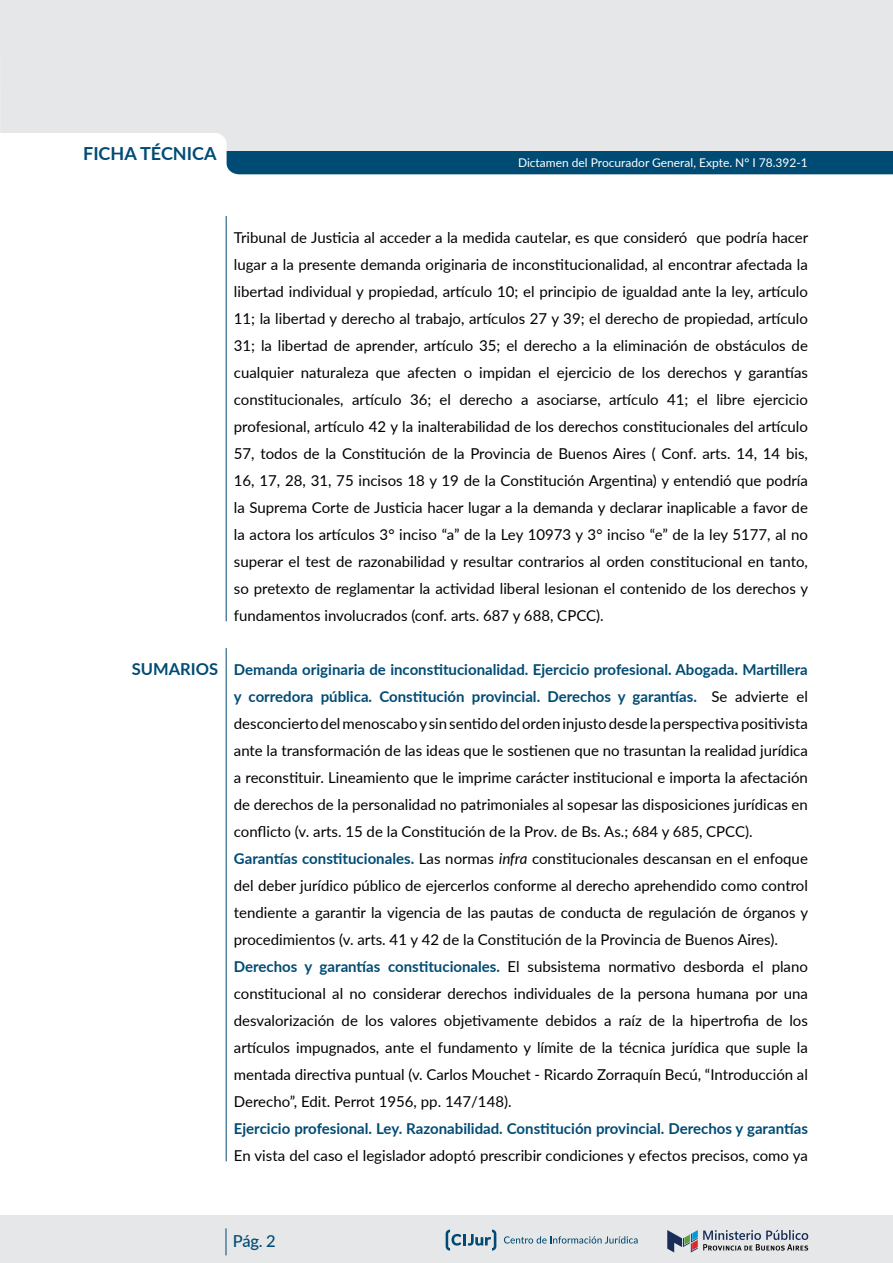
<style>
.page{position:relative;width:893px;height:1263px;background:#fff}
.page>*{position:absolute;margin:0;border:0;box-sizing:border-box;transform-origin:0 0}
.t1{font:700 18px "Lato";color:#004b74}
.t2{font:700 16.5px "Lato";color:#004b74}
.t3{font:500 16.5px "Lato";color:#004b74}
.t4{font:15px/27px "Lato";color:#000;text-align:justify}
.t5{font:700 15px "Lato";color:#004b74}
.t6{font:12px "Lato";color:#fff}
.s1{font-weight:700;color:#004b74}
.s2{font-style:italic}
</style>
<div class="page">
<div style="left:0;top:1215px;width:893px;height:48px;background:#e6e7e8"></div>
<svg style="left:667px;top:1230px;width:141px;height:22px"></svg>
<svg style="left:504px;top:1236px;width:134px;height:7px"></svg>
<svg style="left:446px;top:1229px;width:50px;height:21px"></svg>
<svg style="left:226px;top:1228px;width:1px;height:27px"></svg>
<div style="left:0;top:0;width:893px;height:166px;background:#e6e7e8"></div>
<hr style="left:226px;top:216px;width:1px;height:405px;background:#004b74">
<div style="left:227px;top:151px;width:666px;height:23px;background:#004b74"></div>
<hr style="left:226px;top:648px;width:1px;height:513px;background:#004b74">
<p class="t1" style="left:83px;top:140px;width:135px">FICHA TÉCNICA</p>
<p class="t6" style="left:518px;top:155px;width:291px">Dictamen del Procurador General, Expte. N° I 78.392-1</p>
<p class="t2" style="left:132px;top:657px;width:88px">SUMARIOS</p>
<p class="t4" style="left:234px;top:223px;width:576px">Tribunal de Justicia al acceder a la medida cautelar, es que consideró que podría hacer lugar a la presente demanda originaria de inconstitucionalidad, al encontrar afectada la libertad individual y propiedad, artículo 10; el principio de igualdad ante la ley, artículo 11; la libertad y derecho al trabajo, artículos 27 y 39; el derecho de propiedad, artículo 31; la libertad de aprender, artículo 35; el derecho a la eliminación de obstáculos de cualquier naturaleza que afecten o impidan el ejercicio de los derechos y garantías constitucionales, artículo 36; el derecho a asociarse, artículo 41; el libre ejercicio profesional, artículo 42 y la inalterabilidad de los derechos constitucionales del artículo 57, todos de la Constitución de la Provincia de Buenos Aires ( Conf. arts. 14, 14 bis, 16, 17, 28, 31, 75 incisos 18 y 19 de la Constitución Argentina) y entendió que podría la Suprema Corte de Justicia hacer lugar a la demanda y declarar inaplicable a favor de la actora los artículos 3° inciso “a” de la Ley 10973 y 3° inciso “e” de la ley 5177, al no superar el test de razonabilidad y resultar contrarios al orden constitucional en tanto, so pretexto de reglamentar la actividad liberal lesionan el contenido de los derechos y fundamentos involucrados (conf. arts. 687 y 688, CPCC).</p>
<p class="t4" style="left:234px;top:655px;width:576px;text-align:left"><span class="s1">Demanda originaria de inconstitucionalidad. Ejercicio profesional. Abogada. Martillera y corredora pública. Constitución provincial. Derechos y garantías.</span> Se advierte el desconcierto del menoscabo y sin sentido del orden injusto desde la perspectiva positivista ante la transformación de las ideas que le sostienen que no trasuntan la realidad jurídica a reconstituir. Lineamiento que le imprime carácter institucional e importa la afectación de derechos de la personalidad no patrimoniales al sopesar las disposiciones jurídicas en conflicto (v. arts. 15 de la Constitución de la Prov. de Bs. As.; 684 y 685, CPCC).<br><span class="s1">Garantías constitucionales.</span> Las normas <span class="s2">infra</span> constitucionales descansan en el enfoque del deber jurídico público de ejercerlos conforme al derecho aprehendido como control tendiente a garantir la vigencia de las pautas de conducta de regulación de órganos y procedimientos (v. arts. 41 y 42 de la Constitución de la Provincia de Buenos Aires).<br><span class="s1">Derechos y garantías constitucionales.</span> El subsistema normativo desborda el plano constitucional al no considerar derechos individuales de la persona humana por una desvalorización de los valores objetivamente debidos a raíz de la hipertrofia de los artículos impugnados, ante el fundamento y límite de la técnica jurídica que suple la mentada directiva puntual (v. Carlos Mouchet - Ricardo Zorraquín Becú, “Introducción al Derecho”, Edit. Perrot 1956, pp. 147/148).</p>
<p class="t5" style="left:234px;top:1118px;width:575px">Ejercicio profesional. Ley. Razonabilidad. Constitución provincial. Derechos y garantías</p>
<p class="t4" style="left:234px;top:1141px;width:576px">En vista del caso el legislador adoptó prescribir condiciones y efectos precisos, como ya</p>
<p class="t3" style="left:233px;top:1229px;width:44px">Pág. 2</p>
</div>
